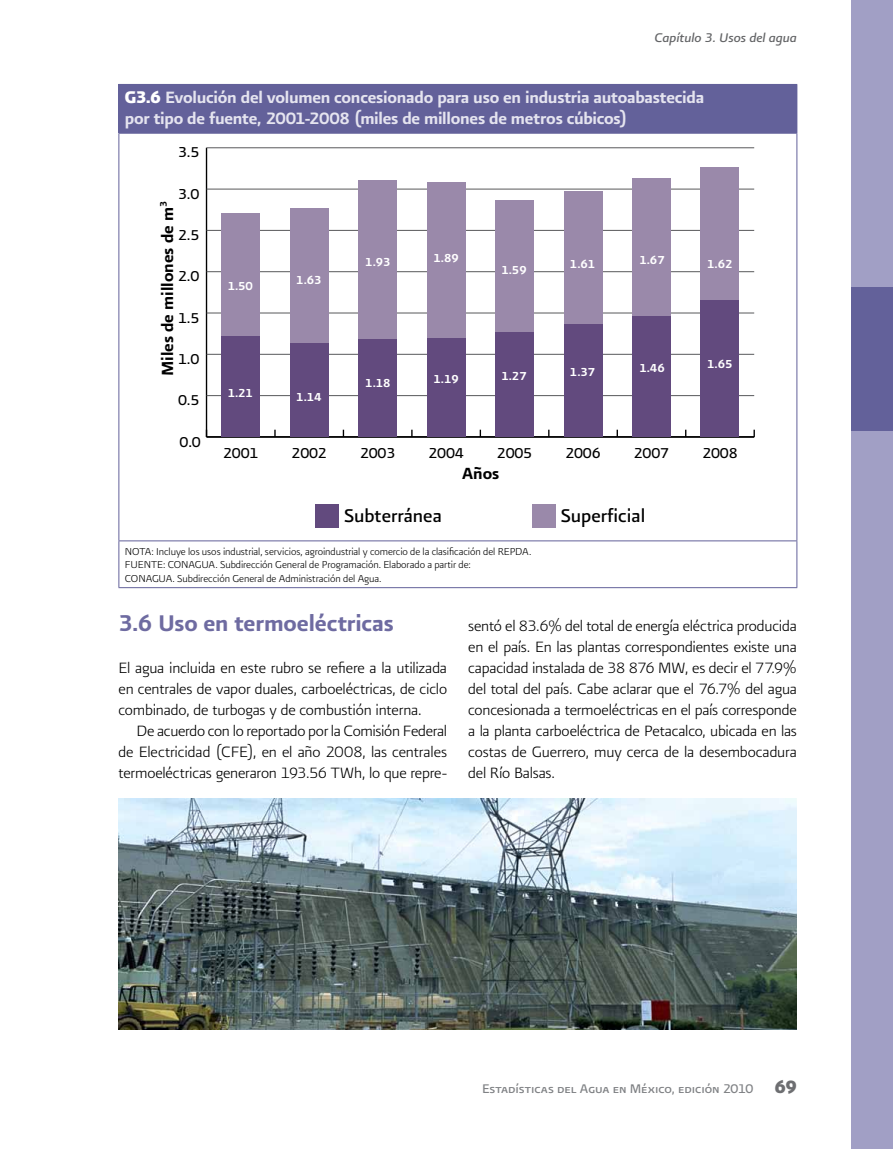
<style>
.page{position:relative;width:893px;height:1149px;background:#fff}
.page>*{position:absolute;margin:0;border:0;box-sizing:border-box;transform-origin:0 0}
.t1{font:27px "Presidencia Firme";letter-spacing:-.01em;color:#6e6ba1}
.t2{font:22.05px "Presidencia Base";color:#000}
.t3{font:19.5px/21px "Presidencia Firme";letter-spacing:-.015em;color:#e5e4ef}
.t4{font:19.2px "Presidencia Firme";color:#000}
.t5{font:18px/21px "Presidencia Fina";letter-spacing:-.01em;color:#000;text-align:justify}
.t6{font:17.1px "Presidencia Base";letter-spacing:-.01em;color:#000}
.t7{font:15px "Presidencia Base Versalitas";letter-spacing:-.005em;color:#808285}
.t8{font:italic 15px "Presidencia Base";color:#636466}
.t9{font:13.8px "Presidencia Firme";color:#fff}
.t10{font:12px/13.5px "Presidencia Fina";letter-spacing:-.005em;color:#000}
.s1{font-family:"Presidencia Fuerte";font-size:19.8px;color:#fff}
.s2{font-family:"Presidencia Fuerte";font-size:21px;color:#6d6e71}
</style>
<div class="page">
<div style="left:851px;top:0;width:42px;height:1148px;background:#a19fc5"></div>
<div style="left:851px;top:287px;width:42px;height:144px;background:#63619a"></div>
<div style="left:119px;top:84px;width:678px;height:49px;background:#63619a"></div>
<hr style="left:118px;top:84px;width:679px;height:1px;background:#63619a">
<hr style="left:118px;top:85px;width:1px;height:48px;background:#63619a">
<hr style="left:118px;top:133px;width:679px;height:1px;background:#63619a">
<hr style="left:118px;top:134px;width:1px;height:406px;background:#63619a">
<hr style="left:796px;top:134px;width:1px;height:406px;background:#63619a">
<hr style="left:118px;top:540px;width:679px;height:1px;background:#63619a">
<hr style="left:118px;top:541px;width:1px;height:46px;background:#63619a">
<hr style="left:796px;top:541px;width:1px;height:46px;background:#63619a">
<hr style="left:118px;top:587px;width:679px;height:1px;background:#63619a">
<svg style="left:274px;top:429px;width:2px;height:7px"></svg>
<svg style="left:411px;top:429px;width:2px;height:7px"></svg>
<svg style="left:753px;top:429px;width:2px;height:8px"></svg>
<hr style="left:206px;top:148px;width:1px;height:289px;background:#000">
<hr style="left:207px;top:436px;width:547px;height:1px;background:#000">
<hr style="left:207px;top:395px;width:547px;height:1px;background:#58595b">
<hr style="left:207px;top:354px;width:547px;height:1px;background:#58595b">
<hr style="left:207px;top:312px;width:547px;height:1px;background:#58595b">
<hr style="left:207px;top:271px;width:547px;height:1px;background:#58595b">
<hr style="left:207px;top:230px;width:547px;height:1px;background:#58595b">
<hr style="left:207px;top:189px;width:547px;height:1px;background:#58595b">
<hr style="left:207px;top:147px;width:547px;height:1px;background:#58595b">
<div style="left:222px;top:213px;width:38px;height:124px;background:#9a89aa"></div>
<div style="left:290px;top:208px;width:38px;height:135px;background:#9a89aa"></div>
<div style="left:358px;top:180px;width:39px;height:160px;background:#9a89aa"></div>
<div style="left:427px;top:182px;width:38px;height:156px;background:#9a89aa"></div>
<div style="left:495px;top:200px;width:39px;height:132px;background:#9a89aa"></div>
<div style="left:564px;top:191px;width:38px;height:133px;background:#9a89aa"></div>
<div style="left:632px;top:178px;width:39px;height:138px;background:#9a89aa"></div>
<div style="left:701px;top:167px;width:38px;height:134px;background:#9a89aa"></div>
<div style="left:222px;top:337px;width:38px;height:100px;background:#624a7e"></div>
<div style="left:290px;top:343px;width:38px;height:94px;background:#624a7e"></div>
<div style="left:358px;top:340px;width:39px;height:97px;background:#624a7e"></div>
<div style="left:427px;top:338px;width:38px;height:99px;background:#624a7e"></div>
<div style="left:495px;top:332px;width:39px;height:105px;background:#624a7e"></div>
<div style="left:564px;top:324px;width:38px;height:113px;background:#624a7e"></div>
<div style="left:632px;top:316px;width:39px;height:121px;background:#624a7e"></div>
<div style="left:701px;top:301px;width:38px;height:136px;background:#624a7e"></div>
<div style="left:315px;top:503px;width:23px;height:24px;background:#624a7e"></div>
<div style="left:532px;top:503px;width:24px;height:24px;background:#9a89aa"></div>
<img style="left:119px;top:798px;width:678px;height:231px">
<p class="t8" style="left:654px;top:29px;width:144px">Capítulo 3. Usos del agua</p>
<p class="t3" style="left:125px;top:87px;width:581px"><span class="s1">G3.6</span> Evolución del volumen concesionado para uso en industria autoabastecida por tipo de fuente, 2001-2008 (miles de millones de metros cúbicos)</p>
<p class="t6" style="left:178px;top:143px;width:23px">3.5</p>
<p class="t6" style="left:178px;top:184px;width:23px">3.0</p>
<p class="t4" style="left:157px;top:376px;width:177px;rotate:-90deg">Miles de millones de m<sup>3</sup></p>
<p class="t6" style="left:178px;top:225px;width:23px">2.5</p>
<p class="t6" style="left:178px;top:266px;width:23px">2.0</p>
<p class="t6" style="left:178px;top:308px;width:23px">1.5</p>
<p class="t6" style="left:178px;top:349px;width:23px">1.0</p>
<p class="t6" style="left:178px;top:390px;width:23px">0.5</p>
<p class="t6" style="left:180px;top:431px;width:23px">0.0</p>
<p class="t9" style="left:228px;top:278px;width:27px">1.50</p>
<p class="t9" style="left:296px;top:272px;width:27px">1.63</p>
<p class="t9" style="left:228px;top:385px;width:27px">1.21</p>
<p class="t9" style="left:296px;top:389px;width:27px">1.14</p>
<p class="t9" style="left:365px;top:254px;width:27px">1.93</p>
<p class="t9" style="left:434px;top:250px;width:27px">1.89</p>
<p class="t9" style="left:365px;top:375px;width:27px">1.18</p>
<p class="t9" style="left:434px;top:371px;width:27px">1.19</p>
<p class="t9" style="left:501px;top:262px;width:27px">1.59</p>
<p class="t9" style="left:501px;top:367px;width:27px">1.27</p>
<p class="t9" style="left:570px;top:256px;width:27px">1.61</p>
<p class="t9" style="left:570px;top:363px;width:27px">1.37</p>
<p class="t9" style="left:639px;top:252px;width:27px">1.67</p>
<p class="t9" style="left:639px;top:359px;width:27px">1.46</p>
<p class="t9" style="left:707px;top:256px;width:27px">1.62</p>
<p class="t9" style="left:707px;top:356px;width:27px">1.65</p>
<p class="t6" style="left:223px;top:443px;width:37px">2001</p>
<p class="t6" style="left:292px;top:443px;width:37px">2002</p>
<p class="t6" style="left:360px;top:443px;width:37px">2003</p>
<p class="t6" style="left:428px;top:443px;width:37px">2004</p>
<p class="t6" style="left:497px;top:443px;width:37px">2005</p>
<p class="t6" style="left:565px;top:443px;width:37px">2006</p>
<p class="t6" style="left:634px;top:443px;width:37px">2007</p>
<p class="t6" style="left:702px;top:443px;width:37px">2008</p>
<p class="t4" style="left:462px;top:462px;width:39px">Años</p>
<p class="t2" style="left:344px;top:502px;width:99px">Subterránea</p>
<p class="t2" style="left:561px;top:502px;width:86px">Superficial</p>
<p class="t10" style="left:125px;top:544px;width:408px">NOTA: Incluye los usos industrial, servicios, agroindustrial y comercio de la clasificación del REPDA.<br>FUENTE: CONAGUA. Subdirección General de Programación. Elaborado a partir de:<br>CONAGUA. Subdirección General de Administración del Agua.</p>
<h1 class="t1" style="left:118px;top:607px;width:277px">3.6 Uso en termoeléctricas</h1>
<p class="t5" style="left:118px;top:656px;width:330px">El agua incluida en este rubro se refiere a la utilizada en centrales de vapor duales, carboeléctricas, de ciclo combinado, de turbogas y de combustión interna.</p>
<p class="t5" style="left:118px;top:719px;width:330px;text-indent:18px">De acuerdo con lo reportado por la Comisión Federal de Electricidad (CFE), en el año 2008, las centrales termoeléctricas generaron 193.56 TWh, lo que repre-</p>
<p class="t5" style="left:468px;top:614px;width:330px">sentó el 83.6% del total de energía eléctrica producida en el país. En las plantas correspondientes existe una capacidad instalada de 38 876 MW, es decir el 77.9% del total del país. Cabe aclarar que el 76.7% del agua concesionada a termoeléctricas en el país corresponde a la planta carboeléctrica de Petacalco, ubicada en las costas de Guerrero, muy cerca de la desembocadura del Río Balsas.</p>
<p class="t7" style="left:482px;top:1079px;width:316px">Estadísticas del Agua en México, edición 2010 <span class="s2">69</span></p>
</div>
